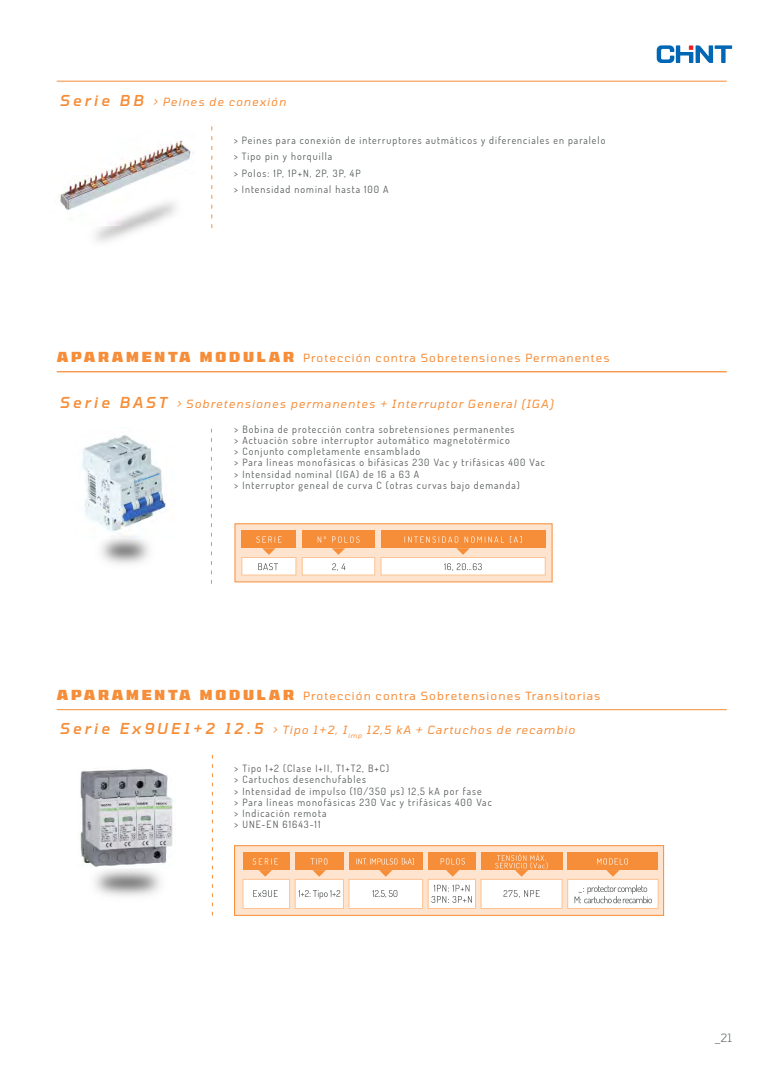
<style>
.page{position:relative;width:780px;height:1088px;background:#fff}
.page>*{position:absolute;margin:0;border:0;box-sizing:border-box;transform-origin:0 0}
.t1{font:italic 11.25px "Tomorrow";letter-spacing:.1em;color:#f68d38}
.t2{font:11.25px "Tomorrow";letter-spacing:.1em;color:#f68d38}
.t3{font:300 11.25px "Tomorrow";color:#545858}
.t4{font:200 10px/11.2px "Dosis";letter-spacing:.105em;color:#545858}
.s1{font-weight:500;font-size:15px}
.s2{font-weight:800;font-size:13.75px}
</style>
<div class="page">
<svg style="left:656px;top:45px;width:76px;height:18px"></svg>
<img style="left:82px;top:435px;width:85px;height:74px">
<img style="left:85px;top:509px;width:76px;height:55px">
<hr style="left:57px;top:371px;width:669px;height:1px;background:#f68d38">
<hr style="left:57px;top:709px;width:669px;height:1px;background:#f68d38">
<svg style="left:211px;top:429px;width:1px;height:154px"></svg>
<svg style="left:212px;top:755px;width:1px;height:160px"></svg>
<img style="left:77px;top:769px;width:98px;height:98px">
<div style="left:234px;top:845px;width:429px;height:70px;background:#fee4ce;border:1px solid #f68d38"></div>
<div style="left:243px;top:852px;width:46px;height:18px;background:#f68d38"></div>
<svg style="left:253px;top:858px;width:25px;height:6px"></svg>
<div style="left:295px;top:852px;width:48px;height:18px;background:#f68d38"></div>
<svg style="left:310px;top:858px;width:17px;height:6px"></svg>
<div style="left:243px;top:879px;width:47px;height:30px;background:#fff;border:1px solid #fcc292"></div>
<div style="left:295px;top:879px;width:48px;height:30px;background:#fff;border:1px solid #fcc292"></div>
<svg style="left:253px;top:890px;width:25px;height:7px"></svg>
<svg style="left:298px;top:890px;width:42px;height:9px"></svg>
<svg style="left:259px;top:870px;width:13px;height:7px"></svg>
<svg style="left:312px;top:870px;width:14px;height:7px"></svg>
<div style="left:481px;top:852px;width:81px;height:18px;background:#f68d38"></div>
<div style="left:349px;top:852px;width:73px;height:18px;background:#f68d38"></div>
<div style="left:481px;top:879px;width:81px;height:30px;background:#fff;border:1px solid #fcc292"></div>
<div style="left:349px;top:879px;width:74px;height:30px;background:#fff;border:1px solid #fcc292"></div>
<svg style="left:503px;top:890px;width:36px;height:8px"></svg>
<svg style="left:372px;top:890px;width:25px;height:8px"></svg>
<svg style="left:356px;top:858px;width:58px;height:19px"></svg>
<svg style="left:495px;top:853px;width:52px;height:24px"></svg>
<div style="left:428px;top:852px;width:47px;height:18px;background:#f68d38"></div>
<svg style="left:440px;top:858px;width:25px;height:6px"></svg>
<div style="left:428px;top:879px;width:47px;height:30px;background:#fff;border:1px solid #fcc292"></div>
<svg style="left:431px;top:885px;width:41px;height:18px"></svg>
<svg style="left:446px;top:870px;width:13px;height:7px"></svg>
<div style="left:567px;top:852px;width:91px;height:18px;background:#f68d38"></div>
<svg style="left:597px;top:858px;width:31px;height:6px"></svg>
<div style="left:567px;top:879px;width:91px;height:30px;background:#fff;border:1px solid #fcc292"></div>
<svg style="left:574px;top:885px;width:78px;height:18px"></svg>
<svg style="left:606px;top:870px;width:13px;height:7px"></svg>
<img style="left:60px;top:136px;width:153px;height:89px">
<img style="left:66px;top:175px;width:139px;height:67px">
<hr style="left:57px;top:81px;width:669px;height:1px;background:#f68d38">
<svg style="left:211px;top:127px;width:1px;height:101px"></svg>
<div style="left:235px;top:523px;width:317px;height:59px;background:#fee4ce;border:1px solid #f68d38"></div>
<div style="left:242px;top:531px;width:54px;height:17px;background:#f68d38"></div>
<div style="left:302px;top:531px;width:73px;height:17px;background:#f68d38"></div>
<svg style="left:317px;top:536px;width:9px;height:7px"></svg>
<div style="left:381px;top:531px;width:164px;height:17px;background:#f68d38"></div>
<div style="left:241px;top:557px;width:55px;height:18px;background:#fff;border:1px solid #fcc292"></div>
<div style="left:302px;top:557px;width:73px;height:18px;background:#fff;border:1px solid #fcc292"></div>
<div style="left:381px;top:557px;width:164px;height:18px;background:#fff;border:1px solid #fcc292"></div>
<svg style="left:510px;top:536px;width:11px;height:7px"></svg>
<svg style="left:258px;top:563px;width:20px;height:7px"></svg>
<svg style="left:332px;top:563px;width:13px;height:8px"></svg>
<svg style="left:444px;top:563px;width:37px;height:8px"></svg>
<svg style="left:256px;top:536px;width:25px;height:19px"></svg>
<svg style="left:332px;top:536px;width:27px;height:19px"></svg>
<svg style="left:404px;top:536px;width:100px;height:19px"></svg>
<p class="t1" style="left:59px;top:93px;width:228px"><span class="s1">Serie BB</span> &gt; Peines de conexión</p>
<p class="t4" style="left:234px;top:132px;width:373px;line-height:16.2px">&gt; Peines para conexión de interruptores autmáticos y diferenciales en paralelo &gt; Tipo pin y horquilla<br>&gt; Polos: 1P, 1P+N, 2P, 3P, 4P<br>&gt; Intensidad nominal hasta 100 A</p>
<p class="t2" style="left:57px;top:349px;width:554px"><span class="s2">APARAMENTA MODULAR</span> Protección contra Sobretensiones Permanentes</p>
<p class="t1" style="left:59px;top:395px;width:495px"><span class="s1">Serie BAST</span> &gt; Sobretensiones permanentes + Interruptor General (IGA)</p>
<p class="t4" style="left:234px;top:423px;width:312px">&gt; Bobina de protección contra sobretensiones permanentes<br>&gt; Actuación sobre interruptor automático magnetotérmico<br>&gt; Conjunto completamente ensamblado<br>&gt; Para líneas monofásicas o bifásicas 230 Vac y trifásicas 400 Vac &gt; Intensidad nominal (IGA) de 16 a 63 A<br>&gt; Interruptor geneal de curva C (otras curvas bajo demanda)</p>
<p class="t2" style="left:57px;top:687px;width:545px"><span class="s2">APARAMENTA MODULAR</span> Protección contra Sobretensiones Transitorias</p>
<p class="t1" style="left:59px;top:721px;width:517px"><span class="s1">Serie Ex9UE1+2 12.5</span> &gt; Tipo 1+2, I<sub>imp</sub> 12,5 kA + Cartuchos de recambio</p>
<p class="t4" style="left:234px;top:762px;width:259px">&gt; Tipo 1+2 (Clase I+II, T1+T2, B+C)<br>&gt; Cartuchos desenchufables<br>&gt; Intensidad de impulso (10/350 µs) 12,5 kA por fase<br>&gt; Para líneas monofásicas 230 Vac y trifásicas 400 Vac &gt; Indicación remota<br>&gt; UNE-EN 61643-11</p>
<p class="t3" style="left:714px;top:1029px;width:19px">_21</p>
</div>
